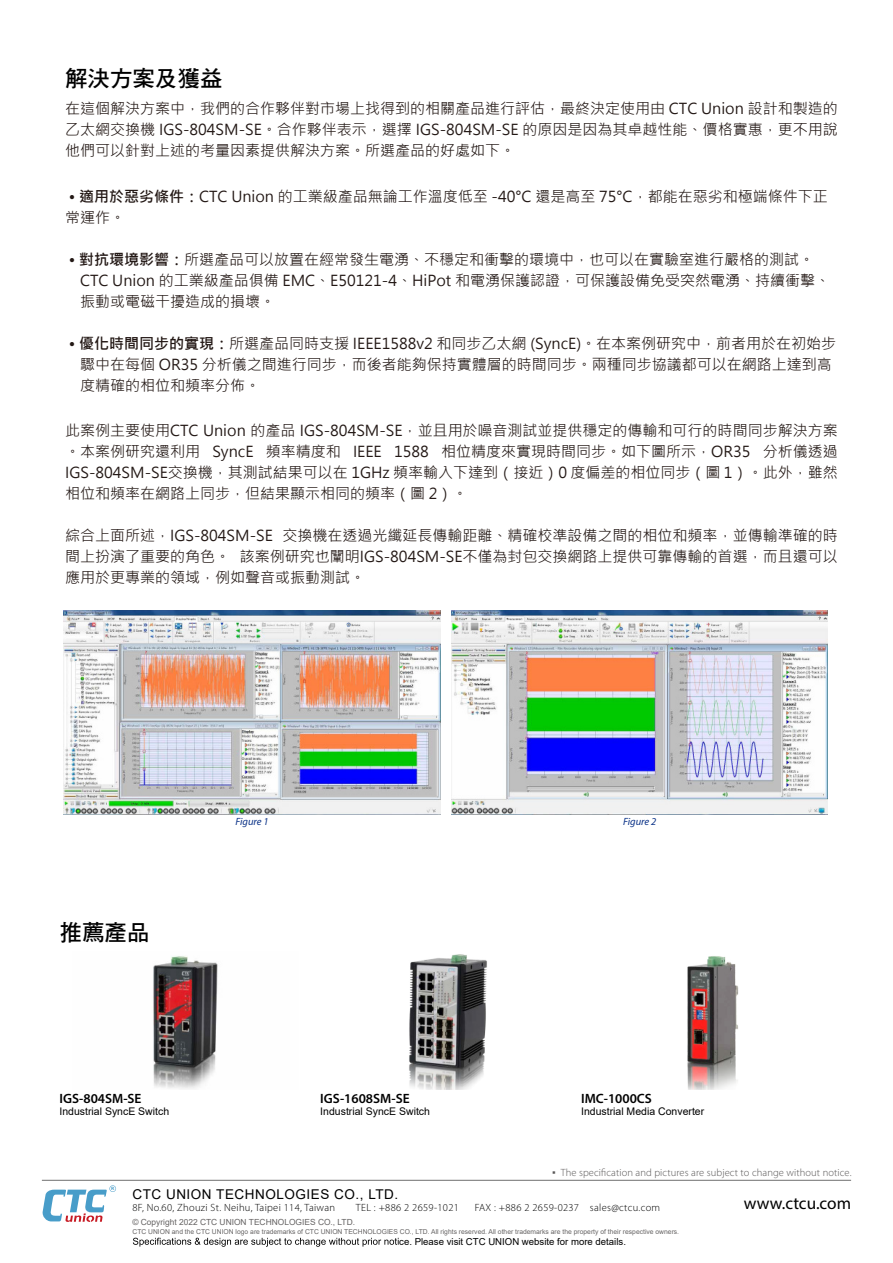
<style>
.page{position:relative;width:893px;height:1263px;background:#fff}
.page>*{position:absolute;margin:0;border:0;box-sizing:border-box;transform-origin:0 0}
.t1{font:22.5px "DF Hei Bd HK BF";color:#000}
.t2{font:17.25px "Myriad Pro";color:#000}
.t3{font:15px/21px "Microsoft Jheng Hei";color:#231815;text-align:justify}
.t4{font:600 13.5px "Myriad Pro";color:#000}
.t5{font:13.5px "Arial";letter-spacing:.04em;color:#000}
.t6{font:300 10.5px "Myriad Pro";letter-spacing:.03em;color:#000}
.t7{font:10.5px "Arial";color:#000}
.t8{font:300 10.5px "Myriad Pro";letter-spacing:.01em;color:#595757}
.t9{font:italic 10.5px "Myriad Pro";color:#0c3388}
.t10{font:9.6px "Arial";color:#000}
.t11{font:8.4px "Arial";color:#666464}
.t12{font:6.75px "Arial";color:#666464}
.t13{font:700 4.35px "Arial";color:#489dc9}
.s1{font-weight:700}
.s2{font-family:"Arial Narrow";font-weight:400}
</style>
<div class="page">
<img style="left:153px;top:956px;width:65px;height:133px">
<img style="left:409px;top:954px;width:78px;height:135px">
<img style="left:687px;top:956px;width:52px;height:133px">
<svg style="left:42px;top:1185px;width:74px;height:37px"></svg>
<hr style="left:42px;top:1180px;width:809px;height:1px;background:#707070">
<svg style="left:133px;top:1238px;width:266px;height:9px"></svg>
<img style="left:64px;top:611px;width:377px;height:203px">
<img style="left:451px;top:611px;width:377px;height:203px">
<h1 class="t1" style="left:65px;top:67px;width:159px">解決方案及獲益</h1>
<p class="t3" style="left:65px;top:98px;width:774px">在這個解決方案中，我們的合作夥伴對市場上找得到的相關產品進行評估，最終決定使用由 CTC Union 設計和製造的乙太網交換機 IGS-804SM-SE。合作夥伴表示，選擇 IGS-804SM-SE 的原因是因為其卓越性能、價格實惠，更不用說他們可以針對上述的考量因素提供解決方案。所選產品的好處如下。</p>
<p class="t3" style="left:65px;top:186px;width:764px">• <span class="s1">適用於惡劣條件：</span>CTC Union 的工業級產品無論工作溫度低至 -40°C 還是高至 75°C，都能在惡劣和極端條件下正常運作。</p>
<p class="t3" style="left:80px;top:249px;width:751px;text-align:left;text-indent:-11px">• <span class="s1">對抗環境影響：</span>所選產品可以放置在經常發生電湧、不穩定和衝擊的環境中，也可以在實驗室進行嚴格的測試。<br>CTC Union 的工業級產品俱備 EMC、E50121-4、HiPot 和電湧保護認證，可保護設備免受突然電湧、持續衝擊、振動或電磁干擾造成的損壞。</p>
<p class="t3" style="left:80px;top:333px;width:758px;text-align:left;text-indent:-11px">• <span class="s1">優化時間同步的實現：</span>所選產品同時支援 IEEE1588v2 和同步乙太網 (SyncE)。在本案例研究中，前者用於在初始步驟中在每個 OR35 分析儀之間進行同步，而後者能夠保持實體層的時間同步。兩種同步協議都可以在網路上達到高度精確的相位和頻率分佈。</p>
<p class="t3" style="left:65px;top:420px;width:774px">此案例主要使用CTC Union 的產品 IGS-804SM-SE，並且用於噪音測試並提供穩定的傳輸和可行的時間同步解決方案。本案例研究還利用 SyncE 頻率精度和 IEEE 1588 相位精度來實現時間同步。如下圖所示，OR35 分析儀透過IGS-804SM-SE交換機，其測試結果可以在 1GHz 頻率輸入下達到（接近）0 度偏差的相位同步（圖 1）。此外，雖然相位和頻率在網路上同步，但結果顯示相同的頻率（圖 2）。</p>
<p class="t3" style="left:65px;top:525px;width:774px">綜合上面所述，IGS-804SM-SE 交換機在透過光纖延長傳輸距離、精確校準設備之間的相位和頻率，並傳輸準確的時間上扮演了重要的角色。 該案例研究也闡明IGS-804SM-SE不僅為封包交換網路上提供可靠傳輸的首選，而且還可以應用於更專業的領域，例如聲音或振動測試。</p>
<h1 class="t1" style="left:60px;top:921px;width:91px">推薦產品</h1>
<p class="t4" style="left:60px;top:1090px;width:84px">IGS-804SM-SE</p>
<p class="t7" style="left:60px;top:1104px;width:111px">Industrial SyncE Switch</p>
<p class="t9" style="left:236px;top:815px;width:35px">Figure 1</p>
<p class="t9" style="left:623px;top:815px;width:35px">Figure 2</p>
<p class="t4" style="left:320px;top:1090px;width:91px">IGS-1608SM-SE</p>
<p class="t7" style="left:320px;top:1104px;width:111px">Industrial SyncE Switch</p>
<p class="t4" style="left:581px;top:1090px;width:72px">IMC-1000CS</p>
<p class="t7" style="left:581px;top:1104px;width:125px">Industrial Media Converter</p>
<p class="t8" style="left:552px;top:1167px;width:301px"><span class="s2">▪</span> The specification and pictures are subject to change without notice.</p>
<p class="t13" style="left:111px;top:1185px;width:5px">R</p>
<p class="t5" style="left:132px;top:1184px;width:267px">CTC UNION TECHNOLOGIES CO., LTD.</p>
<p class="t6" style="left:132px;top:1202px;width:204px">8F, No.60, Zhouzi St. Neihu, Taipei 114, Taiwan</p>
<p class="t6" style="left:356px;top:1202px;width:104px">TEL : +886 2 2659-1021</p>
<p class="t6" style="left:475px;top:1202px;width:187px">FAX : +886 2 2659-0237 sales@ctcu.com</p>
<p class="t11" style="left:132px;top:1216px;width:224px">© Copyright 2022 CTC UNION TECHNOLOGIES CO., LTD.</p>
<p class="t12" style="left:132px;top:1227px;width:548px">CTC UNION and the CTC UNION logo are trademarks of CTC UNION TECHNOLOGIES CO., LTD. All rights reserved. All other trademarks are the property of their respective owners.</p>
<p class="t10" style="left:399px;top:1235px;width:228px">ce. Please visit CTC UNION website for more details.</p>
<p class="t2" style="left:744px;top:1193px;width:109px">www.ctcu.com</p>
</div>
